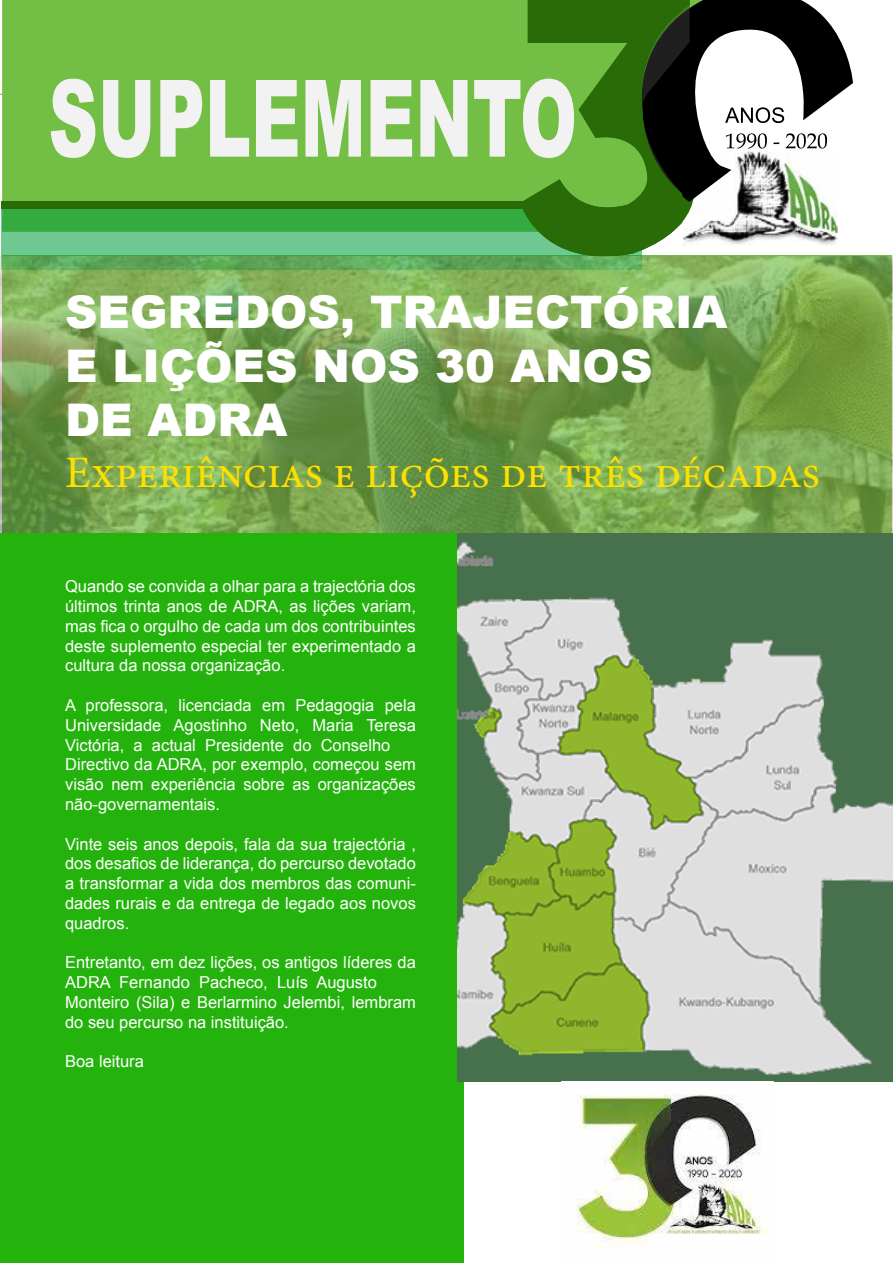
<style>
.page{position:relative;width:893px;height:1263px;background:#fff}
.page>*{position:absolute;margin:0;border:0;box-sizing:border-box;transform-origin:0 0}
.t1{font:900 45px/54px "Arial";color:#fff}
.t2{font:45px "Minion Pro";color:#fee000}
.t3{font:16.5px/19.8px "Arial";color:#fff;text-align:justify}
</style>
<div class="page">
<div style="left:2px;top:0;width:49px;height:201px;background:#73bf45"></div>
<img style="left:694px;top:202px;width:144px;height:43px">
<hr style="left:0;top:94px;width:523px;height:1px;background:#73bf45">
<svg style="left:2px;top:208px;width:49px;height:48px;background:#4fb766"></svg>
<svg style="left:690px;top:0;width:163px;height:202px"></svg>
<svg style="left:51px;top:0;width:639px;height:256px;background:#73b35a"></svg>
<div style="left:2px;top:201px;width:547px;height:7px;background:#296b06"></div>
<img style="left:0;top:256px;width:893px;height:278px">
<div style="left:0;top:534px;width:463px;height:729px;background:#24b30c"></div>
<img style="left:457px;top:534px;width:436px;height:547px">
<img style="left:577px;top:1094px;width:192px;height:157px">
<h1 class="t1" style="left:65px;top:283px;width:664px">SEGREDOS, TRAJECTÓRIA<br>E LIÇÕES NOS 30 ANOS<br>DE ADRA</h1>
<h1 class="t2" style="left:65px;top:443px;width:756px">Experiências e lições de três décadas</h1>
<p class="t3" style="left:65px;top:577px;width:352px">Quando se convida a olhar para a trajectória dos últimos trinta anos de ADRA, as lições variam, mas fica o orgulho de cada um dos contribuintes deste suplemento especial ter experimentado a cultura da nossa organização.</p>
<p class="t3" style="left:65px;top:695px;width:352px;text-align:left">A professora, licenciada em Pedagogia pela Universidade Agostinho Neto, Maria Teresa Victória, a actual Presidente do Conselho Directivo da ADRA, por exemplo, começou sem visão nem experiência sobre as organizações não-governamentais.</p>
<p class="t3" style="left:65px;top:834px;width:352px">Vinte seis anos depois, fala da sua trajectória , dos desafios de liderança, do percurso devotado a transformar a vida dos membros das comuni&shy;dades rurais e da entrega de legado aos novos quadros.</p>
<p class="t3" style="left:65px;top:953px;width:352px;text-align:left">Entretanto, em dez lições, os antigos líderes da ADRA Fernando Pacheco, Luís Augusto Monteiro (Sila) e Berlarmino Jelembi, lembram do seu percurso na instituição.</p>
<p class="t3" style="left:65px;top:1052px;width:80px">Boa leitura</p>
</div>
